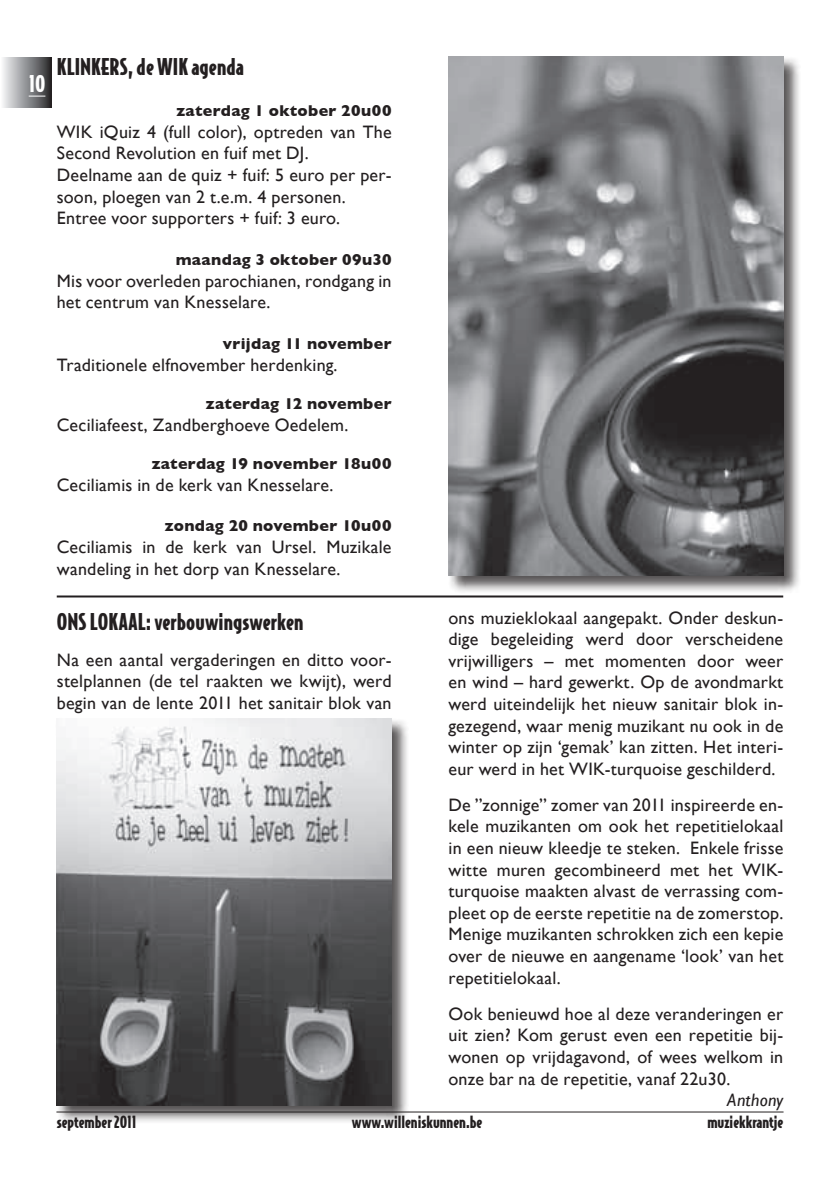
<style>
.page{position:relative;width:840px;height:1191px;background:#fff}
.page>*{position:absolute;margin:0;border:0;box-sizing:border-box;transform-origin:0 0}
.t1{font:900 22px "Bodega Sans";letter-spacing:.005em;color:#231f20}
.t2{font:900 22px "Bodega Sans";color:#fff}
.t3{font:18px/21.6px "Gill Sans";letter-spacing:.015em;color:#231f20;text-align:justify}
.t4{font:italic 18px "Gill Sans";letter-spacing:.01em;color:#231f20}
.t5{font:700 16px "Gill Sans";letter-spacing:.02em;color:#231f20}
.t6{font:900 16px "Bodega Sans";color:#231f20}
</style>
<div class="page">
<hr style="left:57px;top:1111px;width:725px;height:1px;background:#231f20">
<div style="left:1px;top:58px;width:50px;height:50px;background:linear-gradient(to right,#f8fafd,#313234)"></div>
<svg style="left:29px;top:96px;width:16px;height:1px"></svg>
<div style="left:447px;top:55px;width:353px;height:538px;background:#231f20;opacity:.75"></div>
<img style="left:448px;top:57px;width:334px;height:518px">
<hr style="left:57px;top:595px;width:725px;height:2px;background:#231f20">
<div style="left:55px;top:716px;width:354px;height:407px;background:#231f20;opacity:.75"></div>
<img style="left:57px;top:718px;width:334px;height:388px">
<p class="t2" style="left:29px;top:69px;width:18px">10</p>
<p class="t1" style="left:57px;top:52px;width:189px">KLINKERS, de WIK agenda</p>
<p class="t5" style="left:176px;top:101px;width:216px">zaterdag 1 oktober 20u00</p>
<p class="t3" style="left:57px;top:121px;width:336px;text-align:left">WIK iQuiz 4 (full color), optreden van The Second Revolution en fuif met DJ.<br>Deelname aan de quiz + fuif: 5 euro per per&shy;soon, ploegen van 2 t.e.m. 4 personen.<br>Entree voor supporters + fuif: 3 euro.</p>
<p class="t5" style="left:176px;top:250px;width:217px">maandag 3 oktober 09u30</p>
<p class="t3" style="left:57px;top:269px;width:336px">Mis voor overleden parochianen, rondgang in het centrum van Knesselare.</p>
<p class="t5" style="left:223px;top:334px;width:170px">vrijdag 11 november</p>
<p class="t3" style="left:57px;top:353px;width:282px">Traditionele elfnovember herdenking.</p>
<p class="t5" style="left:206px;top:394px;width:187px">zaterdag 12 november</p>
<p class="t3" style="left:57px;top:413px;width:293px">Ceciliafeest, Zandberghoeve Oedelem.</p>
<p class="t5" style="left:151px;top:454px;width:241px">zaterdag 19 november 18u00</p>
<p class="t3" style="left:57px;top:473px;width:278px">Ceciliamis in de kerk van Knesselare.</p>
<p class="t5" style="left:165px;top:516px;width:228px">zondag 20 november 10u00</p>
<p class="t3" style="left:57px;top:536px;width:336px">Ceciliamis in de kerk van Ursel. Muzikale wandeling in het dorp van Knesselare.</p>
<p class="t1" style="left:57px;top:606px;width:248px">ONSLOKAAL:verbouwingswerken</p>
<p class="t3" style="left:57px;top:648px;width:336px">Na een aantal vergaderingen en ditto voor&shy;stelplannen (de tel raakten we kwijt), werd begin van de lente 2011 het sanitair blok van</p>
<p class="t3" style="left:448px;top:606px;width:336px">ons muzieklokaal aangepakt. Onder deskun&shy;dige begeleiding werd door verscheidene vrijwilligers – met momenten door weer en wind – hard gewerkt. Op de avondmarkt werd uiteindelijk het nieuw sanitair blok in&shy;gezegend, waar menig muzikant nu ook in de winter op zijn ‘gemak’ kan zitten. Het interi&shy;eur werd in het WIK-turquoise geschilderd.</p>
<p class="t3" style="left:448px;top:793px;width:336px">De ”zonnige” zomer van 2011 inspireerde en&shy;kele muzikanten om ook het repetitielokaal in een nieuw kleedje te steken. Enkele frisse witte muren gecombineerd met het WIK&shy;turquoise maakten alvast de verrassing com&shy;pleet op de eerste repetitie na de zomerstop.<br>Menige muzikanten schrokken zich een kepie over de nieuwe en aangename ‘look’ van het repetitielokaal.</p>
<p class="t3" style="left:448px;top:1002px;width:336px">Ook benieuwd hoe al deze veranderingen er uit zien? Kom gerust even een repetitie bij&shy;wonen op vrijdagavond, of wees welkom in onze bar na de repetitie, vanaf 22u30.</p>
<p class="t4" style="left:726px;top:1089px;width:57px">Anthony</p>
<p class="t6" style="left:57px;top:1111px;width:81px">september2011</p>
<p class="t6" style="left:352px;top:1111px;width:132px">www.willeniskunnen.be</p>
<p class="t6" style="left:707px;top:1111px;width:77px">muziekkrantje</p>
</div>
